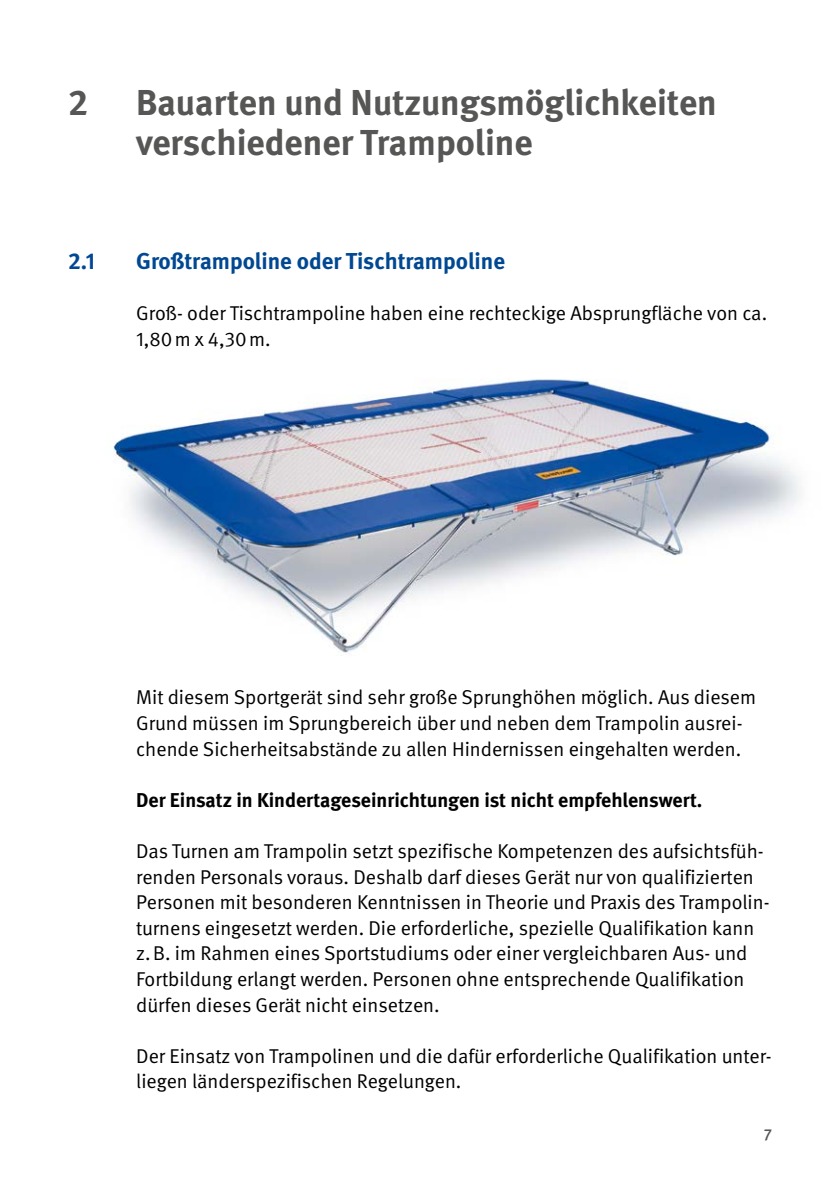
<style>
.page{position:relative;width:840px;height:1191px;background:#fff}
.page>*{position:absolute;margin:0;border:0;box-sizing:border-box;transform-origin:0 0}
.t1{font:700 36px/40px "DGUV Meta";color:#565655}
.t2{font:700 23px "DGUV Meta";color:#004893}
.FT{font:20px/25.6px "DGUV Meta";color:#000}
.FT-2{font:700 20px "DGUV Meta";color:#000}
.t3{font:500 16px "DGUV Meta";color:#565655}
</style>
<div class="page">
<img style="left:111px;top:379px;width:689px;height:277px">
<h1 class="t1" style="left:68px;top:84px;width:22px">2</h1>
<h1 class="t1" style="left:136px;top:84px;width:582px">Bauarten und Nutzungsmöglichkeiten verschiedener Trampoline</h1>
<h2 class="t2" style="left:68px;top:247px;width:29px">2.1</h2>
<h2 class="t2" style="left:136px;top:247px;width:370px">Großtrampoline oder Tischtrampoline</h2>
<p class="FT" style="left:136px;top:301px;width:632px">Groß- oder Tischtrampoline haben eine rechteckige Absprungfläche von ca.<br>1,80m x 4,30m.</p>
<p class="FT" style="left:136px;top:685px;width:621px">Mit diesem Sportgerät sind sehr große Sprunghöhen möglich. Aus diesem<br>Grund müssen im Sprungbereich über und neben dem Trampolin ausrei&shy;chende Sicherheitsabstände zu allen Hindernissen eingehalten werden.</p>
<p class="FT-2" style="left:136px;top:788px;width:567px">Der Einsatz in Kindertageseinrichtungen ist nicht empfehlenswert.</p>
<p class="FT" style="left:136px;top:838px;width:634px">Das Turnen am Trampolin setzt spezifische Kompetenzen des aufsichtsfüh&shy;renden Personals voraus. Deshalb darf dieses Gerät nur von qualifizierten Personen mit besonderen Kenntnissen in Theorie und Praxis des Trampolin&shy;turnens eingesetzt werden. Die erforderliche, spezielle Qualifikation kann z.B. im Rahmen eines Sportstudiums oder einer vergleichbaren Aus- und Fortbildung erlangt werden. Personen ohne entsprechende Qualifikation dürfen dieses Gerät nicht einsetzen.</p>
<p class="FT" style="left:136px;top:1043px;width:636px">Der Einsatz von Trampolinen und die dafür erforderliche Qualifikation unter&shy;liegen länderspezifischen Regelungen.</p>
<p class="t3" style="left:763px;top:1124px;width:10px">7</p>
</div>
